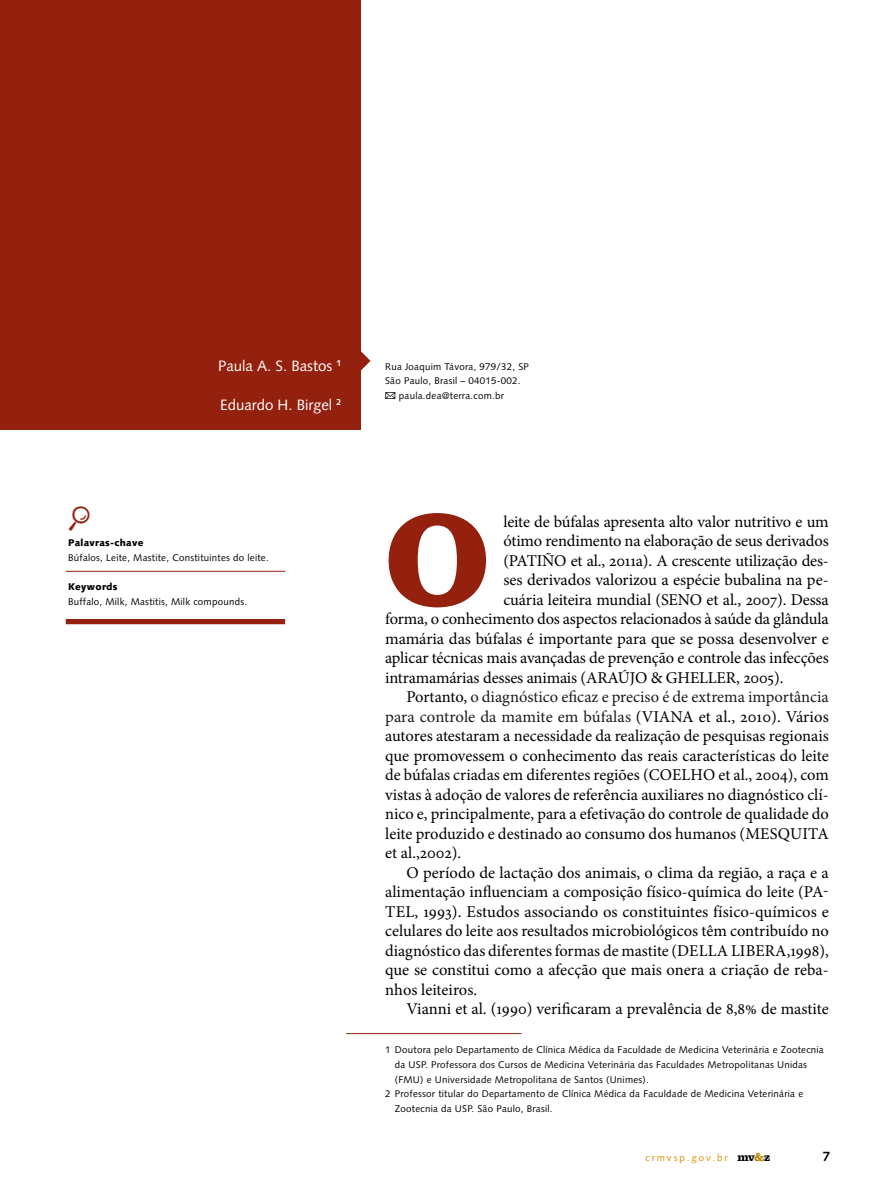
<style>
.page{position:relative;width:893px;height:1191px;background:#fff}
.page>*{position:absolute;margin:0;border:0;box-sizing:border-box;transform-origin:0 0}
.t1{font:700 134.1px "Clarendon LT Std";color:#94200e}
.t2{font:16.5px/19.5px "Minion Pro";letter-spacing:-.005em;color:#000;text-align:justify}
.t3{font:16.5px "Minion Pro";color:#1f191a}
.t4{font:15px "Syntax LT Std";color:#fff}
.t5{font:700 13.5px "Syntax LT Std";color:#000}
.t6{font:9.75px "Syntax LT Std";letter-spacing:.025em;color:#000}
.t7{font:900 9.75px "Syntax LT Std";letter-spacing:.025em;color:#000}
.t8{font:9.75px "Syntax LT Std";letter-spacing:.2em;color:#e78c00}
.s1{color:#000}
.s2{font-family:"Clarendon LT Std";font-weight:700;font-size:12px;color:#000}
.s3{font-family:"Clarendon LT Std";font-weight:700;font-size:12px;color:#b98600}
</style>
<div class="page">
<div style="left:0;top:0;width:361px;height:429px;background:#94200e"></div>
<hr style="left:66px;top:571px;width:219px;height:1px;background:#94200e">
<div style="left:66px;top:619px;width:219px;height:5px;background:#94200e"></div>
<svg style="left:361px;top:351px;width:9px;height:20px"></svg>
<hr style="left:346px;top:1033px;width:176px;height:1px;background:#94200e">
<p class="t4" style="left:218px;top:356px;width:125px">Paula A. S. Bastos <sup>1</sup></p>
<p class="t4" style="left:220px;top:395px;width:123px">Eduardo H. Birgel <sup>2</sup></p>
<p class="t7" style="left:68px;top:537px;width:77px">Palavras-chave</p>
<p class="t6" style="left:68px;top:551px;width:202px">Búfalos, Leite, Mastite, Constituintes do leite.</p>
<p class="t7" style="left:68px;top:581px;width:51px">Keywords</p>
<p class="t6" style="left:68px;top:595px;width:180px">Buffalo, Milk, Mastitis, Milk compounds.</p>
<p class="t6" style="left:385px;top:360px;width:145px">Rua Joaquim Távora, 979/32, SP</p>
<p class="t6" style="left:385px;top:375px;width:137px">São Paulo, Brasil – 04015-002.</p>
<p class="t6" style="left:399px;top:389px;width:107px">paula.dea@terra.com.br</p>
<h1 class="t1" style="left:385px;top:478px;width:106px">O</h1>
<p class="t2" style="left:503px;top:512px;width:327px">leite de búfalas apresenta alto valor nutritivo e um</p>
<p class="t2" style="left:503px;top:531px;width:327px">ótimo rendimento na elaboração de seus derivados</p>
<p class="t2" style="left:503px;top:551px;width:327px">(PATIÑO et al., 2011a). A crescente utilização des-</p>
<p class="t2" style="left:503px;top:570px;width:327px">ses derivados valorizou a espécie bubalina na pe-</p>
<p class="t2" style="left:503px;top:590px;width:327px">cuária leiteira mundial (SENO et al., 2007). Dessa</p>
<p class="t2" style="left:385px;top:609px;width:445px">forma, o conhecimento dos aspectos relacionados à saúde da glândula</p>
<p class="t2" style="left:385px;top:629px;width:445px">mamária das búfalas é importante para que se possa desenvolver e</p>
<p class="t2" style="left:385px;top:648px;width:445px">aplicar técnicas mais avançadas de prevenção e controle das infecções</p>
<p class="t2" style="left:385px;top:668px;width:400px">intramamárias desses animais (ARAÚJO &amp; GHELLER, 2005).</p>
<p class="t3" style="left:406px;top:686px;width:424px"><span class="s1">Portanto,</span> o diagnóstico eficaz e preciso é de extrema importância</p>
<p class="t3" style="left:385px;top:705px;width:445px">para controle da mamite em búfalas <span class="s1">(VIANA et al., 2010). Vários</span></p>
<p class="t2" style="left:385px;top:726px;width:445px">autores atestaram a necessidade da realização de pesquisas regionais</p>
<p class="t2" style="left:385px;top:746px;width:445px">que promovessem o conhecimento das reais características do leite</p>
<p class="t2" style="left:385px;top:765px;width:287px">de búfalas criadas em diferentes regiões (Coelho</p>
<p class="t2" style="left:385px;top:765px;width:445px;text-align:left;text-indent:333px">et al., 2004), com vistas à adoção de valores de referência auxiliares no diagnóstico clí&shy;nico e, principalmente, para a efetivação do controle de qualidade do leite produzido e destinado ao consumo dos humanos (Mes quita<br>et al.,2002).</p>
<p class="t2" style="left:385px;top:863px;width:445px;text-indent:21px">O período de lactação dos animais, o clima da região, a raça e a alimentação influenciam a composição físico-química do leite (Pa&shy;tel, 1993). Estudos associando os constituintes físico-químicos e celulares do leite aos resultados microbiológicos têm contribuído no diagnóstico das diferentes formas de mastite (Della</p>
<p class="t2" style="left:385px;top:941px;width:445px;text-indent:401px">,1998), que se constitui como a afecção que mais onera a criação de reba&shy;nhos leiteiros.</p>
<p class="t2" style="left:406px;top:999px;width:424px">Vianni et al. (1990) verificaram a prevalência de 8,8% de mastite</p>
<p class="t2" style="left:731px;top:941px;width:36px">Libera</p>
<p class="t6" style="left:385px;top:1044px;width:440px">1 Doutora pelo Departamento de Clínica Médica da Faculdade de Medicina Veterinária e Zootecnia</p>
<p class="t6" style="left:395px;top:1058px;width:414px">da USP. Professora dos Cursos de Medicina Veterinária das Faculdades Metropolitanas Unidas</p>
<p class="t6" style="left:395px;top:1073px;width:255px">(FMU) e Universidade Metropolitana de Santos (Unimes).</p>
<p class="t6" style="left:385px;top:1088px;width:420px">2 Professor titular do Departamento de Clínica Médica da Faculdade de Medicina Veterinária e</p>
<p class="t6" style="left:395px;top:1102px;width:159px">Zootecnia da USP. São Paulo, Brasil.</p>
<p class="t8" style="left:645px;top:1151px;width:126px">crmvsp.gov.br <span class="s2">mv</span><span class="s3">&amp;</span><span class="s2">z</span></p>
<p class="t5" style="left:823px;top:1148px;width:9px">7</p>
</div>
